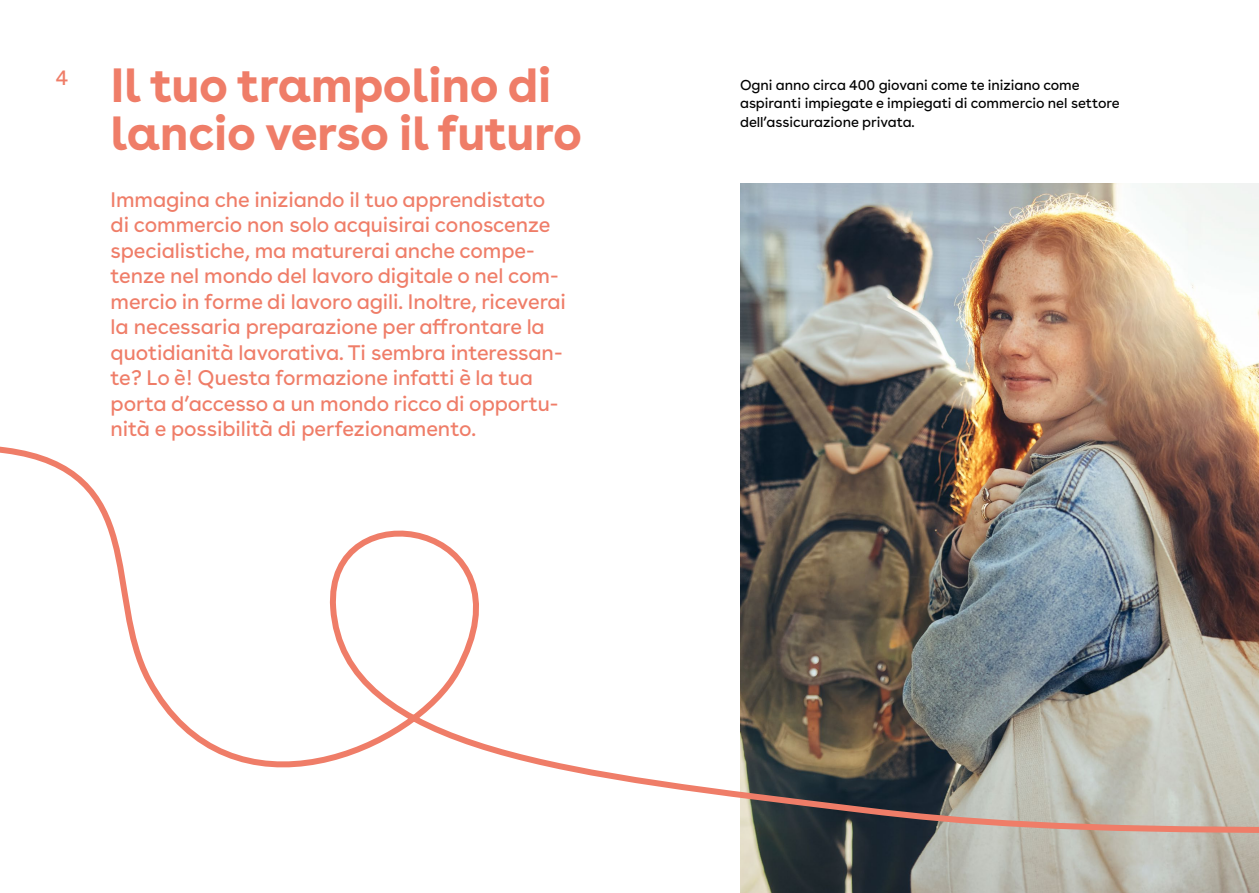
<style>
.page{position:relative;width:1259px;height:893px;background:#fff}
.page>*{position:absolute;margin:0;border:0;box-sizing:border-box;transform-origin:0 0}
.t1{font:700 48px/48px "Buenos Aires";letter-spacing:-.01em;color:#ef7d68}
.t2{font:21px/25.5px "Buenos Aires";letter-spacing:-.005em;color:#ef7d68}
.t3{font:14.25px/18.8px "Buenos Aires";color:#000}
</style>
<div class="page">
<img style="left:740px;top:184px;width:519px;height:709px">
<img style="left:0;top:431px;width:1259px;height:409px">
<p class="t2" style="left:55px;top:63px;width:14px">4</p>
<h1 class="t1" style="left:111px;top:57px;width:473px">Il tuo trampolino di lancio verso il futuro</h1>
<p class="t2" style="left:111px;top:185px;width:457px">Immagina che iniziando il tuo apprendistato di commercio non solo acquisirai conoscenze specialistiche, ma maturerai anche compe&shy;tenze nel mondo del lavoro digitale o nel com&shy;mercio in forme di lavoro agili. Inoltre, riceverai la necessaria preparazione per affrontare la quotidianità lavorativa. Ti sembra interessan&shy;te? Lo è! Questa formazione infatti è la tua porta d’accesso a un mondo ricco di opportu&shy;nità e possibilità di perfezionamento.</p>
<p class="t3" style="left:740px;top:74px;width:381px">Ogni anno circa 400 giovani come te iniziano come aspiranti impiegate e impiegati di commercio nel settore dell’assicurazione privata.</p>
</div>
